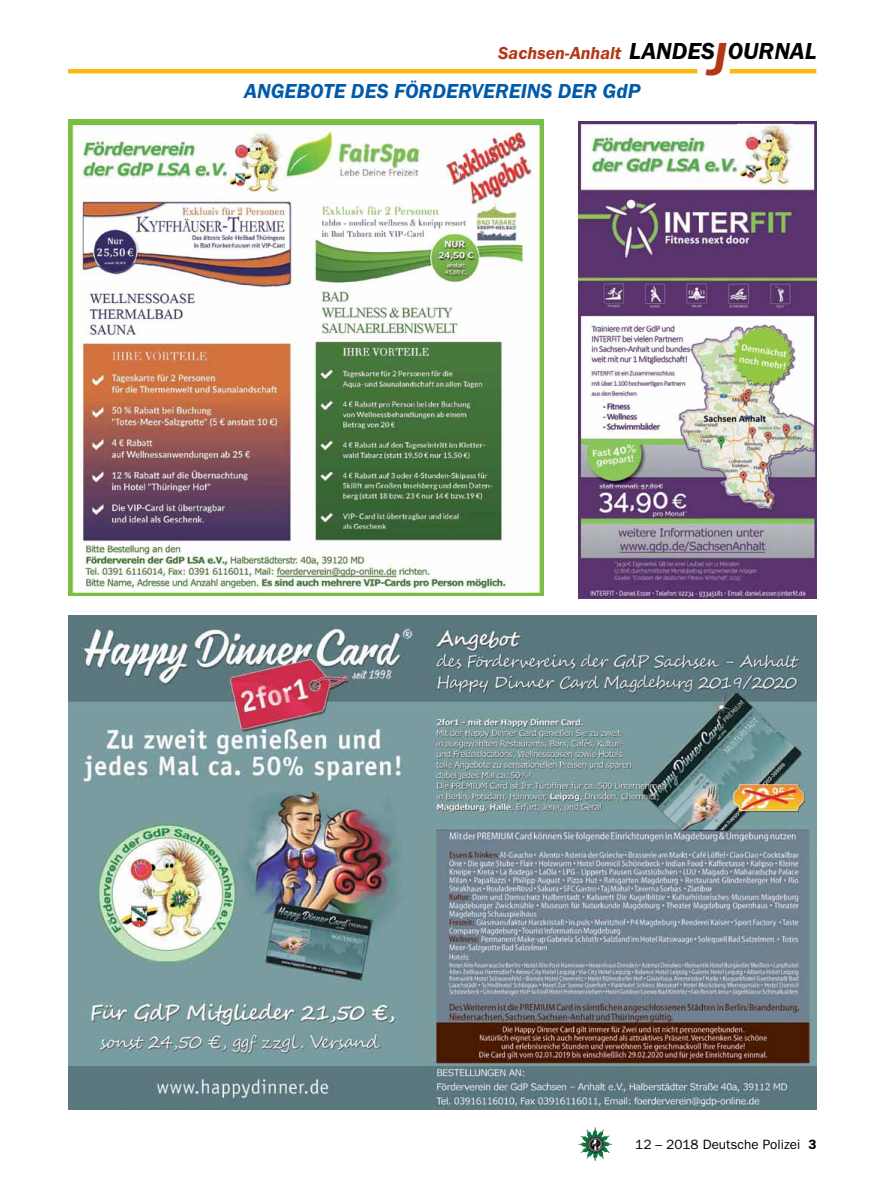
<style>
.page{position:relative;width:893px;height:1191px;background:#fff}
.page>*{position:absolute;margin:0;border:0;box-sizing:border-box;transform-origin:0 0}
.t1{font:italic 600 24px "Franklin Gothic Itc T";color:#000}
.t2{font:italic 600 21px "Franklin Gothic Itc T";color:#005baa}
.t3{font:italic 600 18px "Franklin Gothic Itc T";color:#b33916}
.t4{font:13.5px "Franklin Gothic";color:#000}
.s1{font-size:48px;color:#b33916}
.s2{font-weight:600}
</style>
<div class="page">
<img style="left:578px;top:1127px;width:17px;height:25px">
<hr style="left:730px;top:69px;width:86px;height:4px;background:#fdb913">
<hr style="left:68px;top:69px;width:629px;height:4px;background:#fdb913">
<img style="left:68px;top:615px;width:748px;height:494px">
<img style="left:68px;top:119px;width:476px;height:476px">
<img style="left:578px;top:122px;width:238px;height:476px">
<p class="t1" style="left:629px;top:37px;width:176px">LA NDES<span class="s1">J</span>OURNAL</p>
<p class="t3" style="left:498px;top:42px;width:125px">SACHSEN-ANHALT</p>
<p class="t2" style="left:244px;top:79px;width:396px">ANGEBOTE DES FÖRDERVEREINS DER GDP</p>
<p class="t4" style="left:635px;top:1136px;width:183px">12 – 2018 Deutsche Polizei <span class="s2">3</span></p>
</div>
